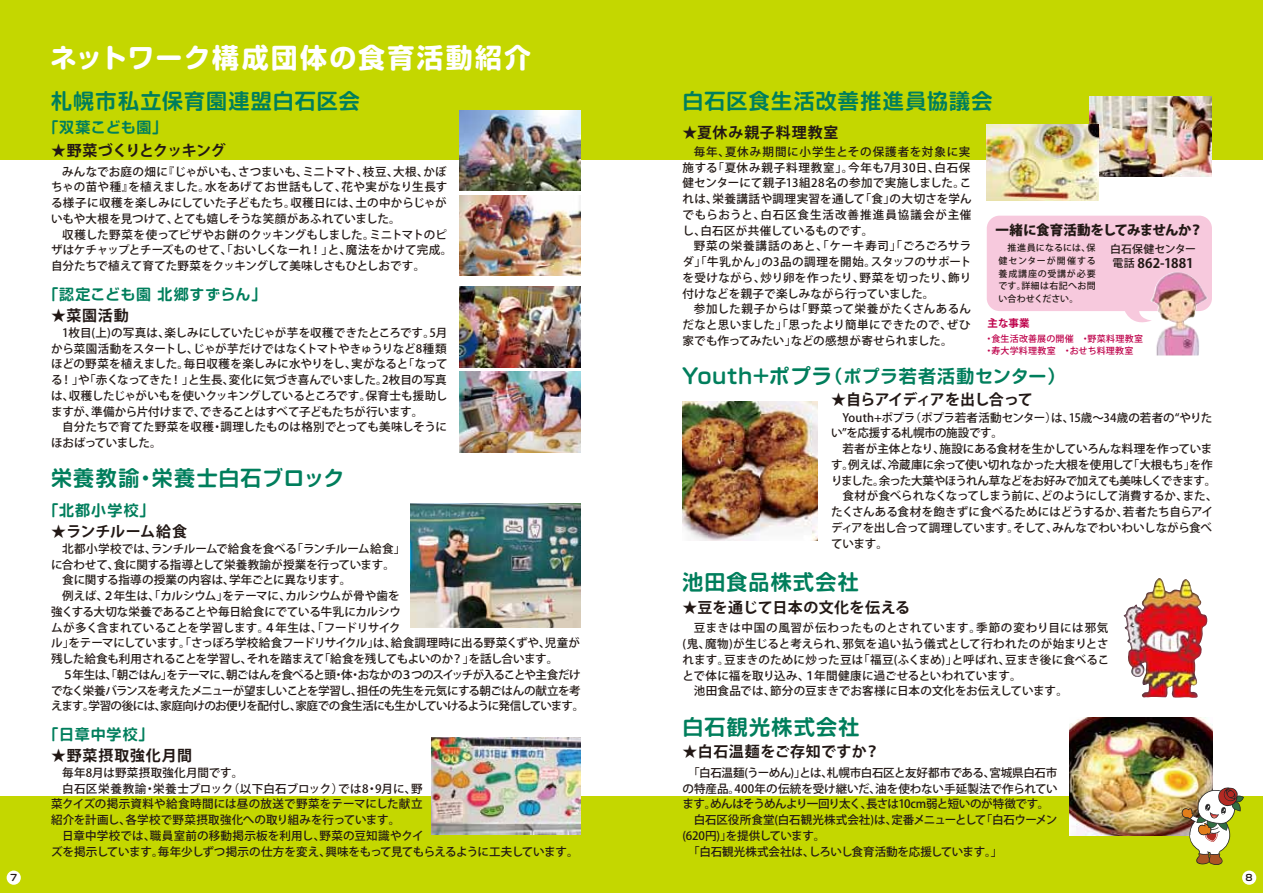
<style>
.page{position:relative;width:1263px;height:893px;background:#fff}
.page>*{position:absolute;margin:0;border:0;box-sizing:border-box;transform-origin:0 0}
.t1{font:700 27px "Soft Go Std";letter-spacing:.075em;color:#fff}
.t2{font:700 21px "Soft Go Std De";letter-spacing:.06em;color:#007e5c}
.t3{font:700 18px "Soft Go Std De";letter-spacing:.03em;color:#007e5c}
.t4{font:700 15px "Koz Go Pr 6 N";letter-spacing:.015em;color:#221815}
.t5{font:700 15px "Soft Go Std De";letter-spacing:.05em;color:#007e5c}
.t6{font:700 15px "Koz Go Pr 6 N";letter-spacing:.06em;color:#221815}
.t7{font:700 15px "Soft Go Std De";letter-spacing:.025em;color:#007e5c}
.t8{font:700 15px "Koz Go Pr 6 N";letter-spacing:-.05em;color:#221815}
.t9{font:700 15px "Koz Go Pr 6 N";letter-spacing:-.04em;color:#221815}
.t10{font:800 13.5px "Koz Go Pr 6 N";letter-spacing:-.03em;color:#221815}
.t11{font:700 13.05px "Koz Go Pr 6 N";letter-spacing:.005em;color:#221815}
.t12{font:500 11.55px/15.8px "Koz Go Pr 6 N";letter-spacing:-.01em;color:#221815;text-align:justify}
.t13{font:500 11.55px/15.8px "Koz Go Pr 6 N";letter-spacing:.04em;color:#221815}
.t14{font:500 11.55px "Koz Go Pr 6 N";letter-spacing:.01em;color:#221815}
.t15{font:500 11.55px "Koz Go Pr 6 N";letter-spacing:-.06em;color:#221815}
.t16{font:500 11.55px "Koz Go Pr 6 N";letter-spacing:-.03em;color:#221815}
.t17{font:500 11.55px "Koz Go Pr 6 N";letter-spacing:.02em;color:#221815}
.t18{font:500 11.55px "Koz Go Pr 6 N";letter-spacing:-.07em;color:#221815}
.t19{font:500 11.55px "Koz Go Pr 6 N";letter-spacing:-.045em;color:#221815}
.t20{font:500 11.55px "Koz Go Pr 6 N";letter-spacing:-.055em;color:#221815}
.t21{font:500 11.55px "Koz Go Pr 6 N";letter-spacing:.015em;color:#221815}
.t22{font:500 11.55px "Koz Go Pr 6 N";letter-spacing:-.035em;color:#221815}
.t23{font:500 10.95px "Koz Go Pr 6 N";letter-spacing:-.005em;color:#221815}
.t24{font:700 10.5px "Koz Go Pr 6 N";color:#be004a}
.t25{font:500 9px/12.8px "Koz Go Pr 6 N";letter-spacing:.05em;color:#221815;text-align:justify}
.t26{font:500 9px/12px "Koz Go Pr 6 N";letter-spacing:.03em;color:#be004a}
.t27{font:700 9px "Soft Go Std De";color:#221815}
.s1{font-weight:500;font-size:10.95px}
.s2{font-size:21px}
</style>
<div class="page">
<div style="left:0;top:796px;width:1263px;height:97px;background:#c4d700"></div>
<div style="left:0;top:0;width:1263px;height:160px;background:#c4d700"></div>
<img style="left:1070px;top:717px;width:142px;height:119px">
<img style="left:1179px;top:786px;width:65px;height:79px">
<img style="left:682px;top:402px;width:136px;height:139px">
<img style="left:460px;top:110px;width:120px;height:81px">
<img style="left:460px;top:195px;width:120px;height:81px">
<img style="left:1090px;top:96px;width:122px;height:81px">
<img style="left:987px;top:124px;width:111px;height:77px">
<div style="left:987px;top:216px;width:225px;height:95px;background:#f7c9dd;border-radius:13px"></div>
<img style="left:460px;top:287px;width:120px;height:80px">
<img style="left:460px;top:372px;width:120px;height:80px">
<img style="left:410px;top:503px;width:170px;height:125px">
<img style="left:432px;top:737px;width:148px;height:98px">
<img style="left:1150px;top:272px;width:57px;height:84px">
<svg style="left:1125px;top:308px;width:27px;height:20px"></svg>
<img style="left:1124px;top:578px;width:84px;height:120px">
<div style="left:1242px;top:870px;width:14px;height:15px;background:#fff;border-radius:50%"></div>
<div style="left:7px;top:870px;width:14px;height:15px;background:#fff;border-radius:50%"></div>
<h1 class="t1" style="left:50px;top:39px;width:483px">ネットワーク構成団体の食育活動紹介</h1>
<h2 class="t2" style="left:51px;top:86px;width:310px">札幌市私立保育園連盟白石区会</h2>
<p class="t5" style="left:44px;top:117px;width:125px">「双葉こども園」</p>
<p class="t9" style="left:51px;top:142px;width:176px">★野菜づくりとクッキング</p>
<p class="t12" style="left:51px;top:164px;width:398px;text-indent:11px">みんなでお庭の畑に『じゃがいも、さつまいも、ミニトマト、枝豆、大根、かぼちゃの苗や種』を植えました。水をあげてお世話もして、花や実がなり生長する様子に収穫を楽しみにしていた子どもたち。収穫日には、土の中からじゃがいもや大根を見つけて、とても嬉しそうな笑顔があふれていました。</p>
<p class="t12" style="left:51px;top:227px;width:403px;text-align:left;text-indent:11px">収穫した野菜を使ってピザやお餅のクッキングもしました。ミニトマトのピザはケチャップとチーズものせて、「おいしくなーれ！」と、魔法をかけて完成。自分たちで植えて育てた野菜をクッキングして美味しさもひとしおです。</p>
<p class="t7" style="left:44px;top:283px;width:224px">「認定こども園 北郷すずらん」</p>
<p class="t4" style="left:51px;top:307px;width:79px">★菜園活動</p>
<p class="t12" style="left:51px;top:325px;width:398px;text-indent:11px">1枚目(上)の写真は、楽しみにしていたじゃが芋を収穫できたところです。5月から菜園活動をスタートし、じゃが芋だけではなくトマトやきゅうりなど8種類ほどの野菜を植えました。毎日収穫を楽しみに水やりをし、実がなると「なってる！」や「赤くなってきた！」と生長、変化に気づき喜んでいました。2枚目の写真は、収穫したじゃがいもを使いクッキングしているところです。保育士も援助しますが、準備から片付けまで、できることはすべて子どもたちが行います。</p>
<p class="t12" style="left:51px;top:420px;width:397px;text-indent:11px">自分たちで育てた野菜を収穫・調理したものは格別でとっても美味しそうにほおばっていました。</p>
<h2 class="t2" style="left:51px;top:463px;width:295px">栄養教諭・栄養士白石ブロック</h2>
<p class="t5" style="left:44px;top:499px;width:112px">「北都小学校」</p>
<p class="t4" style="left:51px;top:523px;width:138px">★ランチルーム給食</p>
<p class="t12" style="left:62px;top:541px;width:344px">北都小学校では、ランチルームで給食を食べる「ランチルーム給食」</p>
<p class="t12" style="left:51px;top:557px;width:345px">に合わせて、食に関する指導として栄養教諭が授業を行っています。</p>
<p class="t12" style="left:62px;top:572px;width:291px">食に関する指導の授業の内容は、学年ごとに異なります。</p>
<p class="t12" style="left:62px;top:588px;width:339px">例えば、２年生は、「カルシウム」をテーマに、カルシウムが骨や歯を</p>
<p class="t12" style="left:51px;top:604px;width:351px">強くする大切な栄養であることや毎日給食にでている牛乳にカルシウ</p>
<p class="t12" style="left:51px;top:620px;width:351px">ムが多く含まれていることを学習します。４年生は、「フードリサイク</p>
<p class="t12" style="left:51px;top:635px;width:531px">ル」をテーマにしています。「さっぽろ学校給食フードリサイクル」は、給食調理時に出る野菜くずや、児童が</p>
<p class="t16" style="left:51px;top:652px;width:509px">残した給食も利用されることを学習し、それを踏まえて「給食を残してもよいのか？」を話し合います。</p>
<p class="t15" style="left:62px;top:668px;width:520px">５年生は、「朝ごはん」をテーマに、朝ごはんを食べると頭・体・おなかの３つのスイッチが入ることや主食だけ</p>
<p class="t19" style="left:51px;top:684px;width:531px">でなく栄養バランスを考えたメニューが望ましいことを学習し、担任の先生を元気にする朝ごはんの献立を考</p>
<p class="t18" style="left:51px;top:700px;width:535px">えます。学習の後には、家庭向けのお便りを配付し、家庭での食生活にも生かしていけるように発信しています。</p>
<p class="t5" style="left:44px;top:723px;width:112px">「日章中学校」</p>
<p class="t6" style="left:51px;top:747px;width:142px">★野菜摂取強化月間</p>
<p class="t21" style="left:62px;top:766px;width:183px">毎年8月は野菜摂取強化月間です。</p>
<p class="t17" style="left:62px;top:782px;width:362px">白石区栄養教諭・栄養士ブロック（以下白石ブロック）では8・9月に、野</p>
<p class="t14" style="left:51px;top:797px;width:373px">菜クイズの掲示資料や給食時間には昼の放送で野菜をテーマにした献立</p>
<p class="t12" style="left:51px;top:812px;width:351px">紹介を計画し、各学校で野菜摂取強化への取り組みを行っています。</p>
<p class="t17" style="left:62px;top:829px;width:363px">日章中学校では、職員室前の移動掲示板を利用し、野菜の豆知識やクイ</p>
<p class="t12" style="left:51px;top:844px;width:529px">ズを掲示しています。毎年少しずつ掲示の仕方を変え、興味をもって見てもらえるように工夫しています。</p>
<h2 class="t2" style="left:682px;top:86px;width:311px">白石区食生活改善推進員協議会</h2>
<p class="t6" style="left:682px;top:124px;width:158px">★夏休み親子料理教室</p>
<p class="t13" style="left:682px;top:144px;width:291px;text-indent:11px">毎年、夏休み期間に小学生とその保護者を対象に実施する「夏休み親子料理教室」。今年も7月30日、白石保健センターにて親子13組28名の参加で実施しました。これは、栄養講話や調理実習を通して「食」の大切さを学んでもらおうと、白石区食生活改善推進員協議会が主催し、白石区が共催しているものです。</p>
<p class="t12" style="left:682px;top:239px;width:290px;text-indent:11px">野菜の栄養講話のあと、「ケーキ寿司」「ごろごろサラダ」「牛乳かん」の3品の調理を開始。スタッフのサポートを受けながら、炒り卵を作ったり、野菜を切ったり、飾り付けなどを親子で楽しみながら行っていました。</p>
<p class="t12" style="left:682px;top:302px;width:290px;text-indent:11px">参加した親子からは「野菜って栄養がたくさんあるんだなと思いました」「思ったより簡単にできたので、ぜひ家でも作ってみたい」などの感想が寄せられました。</p>
<p class="t10" style="left:996px;top:223px;width:209px">一緒に食育活動をしてみませんか？</p>
<p class="t25" style="left:998px;top:242px;width:99px;text-indent:9px">推進員になるには、保健センターが開催する養成講座の受講が必要です。詳細は右記へお問い合わせください。</p>
<p class="t23" style="left:1110px;top:243px;width:87px">白石保健センター</p>
<p class="t11" style="left:1112px;top:256px;width:83px"><span class="s1">電話</span> 862-1881</p>
<p class="t24" style="left:988px;top:317px;width:43px">主な事業</p>
<p class="t26" style="left:984px;top:333px;width:160px">・食生活改善展の開催　・野菜料理教室・寿大学料理教室　・おせち料理教室</p>
<h3 class="t3" style="left:682px;top:363px;width:385px"><span class="s2">Youth+ポプラ</span>（ポプラ若者活動センター）</h3>
<p class="t8" style="left:831px;top:391px;width:203px">★自らアイディアを出し合って</p>
<p class="t12" style="left:831px;top:410px;width:383px;text-indent:11px">Youth+ポプラ（ポプラ若者活動センター）は、15歳～34歳の若者の“やりたい”を応援する札幌市の施設です。</p>
<p class="t12" style="left:842px;top:441px;width:371px">若者が主体となり、施設にある食材を生かしていろんな料理を作っていま</p>
<p class="t12" style="left:831px;top:457px;width:383px">す。例えば、冷蔵庫に余って使い切れなかった大根を使用して「大根もち」を作</p>
<p class="t15" style="left:831px;top:474px;width:387px">りました。余った大葉やほうれん草などをお好みで加えても美味しくできます。</p>
<p class="t12" style="left:842px;top:489px;width:377px">食材が食べられなくなってしまう前に、どのようにして消費するか、また、</p>
<p class="t12" style="left:831px;top:504px;width:383px">たくさんある食材を飽きずに食べるためにはどうするか、若者たち自らアイ</p>
<p class="t12" style="left:831px;top:520px;width:382px">ディアを出し合って調理しています。そして、みんなでわいわいしながら食べ</p>
<p class="t12" style="left:831px;top:536px;width:58px">ています。</p>
<h2 class="t2" style="left:682px;top:567px;width:178px">池田食品株式会社</h2>
<p class="t13" style="left:694px;top:621px;width:416px">豆まきは中国の風習が伝わったものとされています。季節の変わり目には邪気</p>
<p class="t14" style="left:682px;top:637px;width:428px">(鬼、魔物)が生じると考えられ、邪気を追い払う儀式として行われたのが始まりとさ</p>
<p class="t14" style="left:682px;top:653px;width:428px">れます。豆まきのために炒った豆は「福豆(ふくまめ)」と呼ばれ、豆まき後に食べるこ</p>
<p class="t12" style="left:682px;top:668px;width:341px">とで体に福を取り込み、１年間健康に過ごせるといわれています。</p>
<p class="t12" style="left:694px;top:684px;width:376px">池田食品では、節分の豆まきでお客様に日本の文化をお伝えしています。</p>
<p class="t4" style="left:682px;top:599px;width:229px">★豆を通じて日本の文化を伝える</p>
<h2 class="t2" style="left:682px;top:712px;width:179px">白石観光株式会社</h2>
<p class="t16" style="left:688px;top:766px;width:371px">「白石温麺(うーめん)」とは、札幌市白石区と友好都市である、宮城県白石市</p>
<p class="t12" style="left:682px;top:781px;width:377px">の特産品。400年の伝統を受け継いだ、油を使わない手延製法で作られてい</p>
<p class="t20" style="left:682px;top:797px;width:368px">ます。めんはそうめんより一回り太く、長さは10cm弱と短いのが特徴です。</p>
<p class="t12" style="left:694px;top:812px;width:365px">白石区役所食堂(白石観光株式会社)は、定番メニューとして「白石ウーメン</p>
<p class="t22" style="left:682px;top:829px;width:144px">(620円)」を提供しています。</p>
<p class="t12" style="left:688px;top:844px;width:316px">「白石観光株式会社は、しろいし食育活動を応援しています。」</p>
<p class="t4" style="left:682px;top:743px;width:199px">★白石温麺をご存知ですか？</p>
<p class="t27" style="left:10px;top:871px;width:9px">7</p>
<p class="t27" style="left:1246px;top:871px;width:9px">8</p>
</div>
